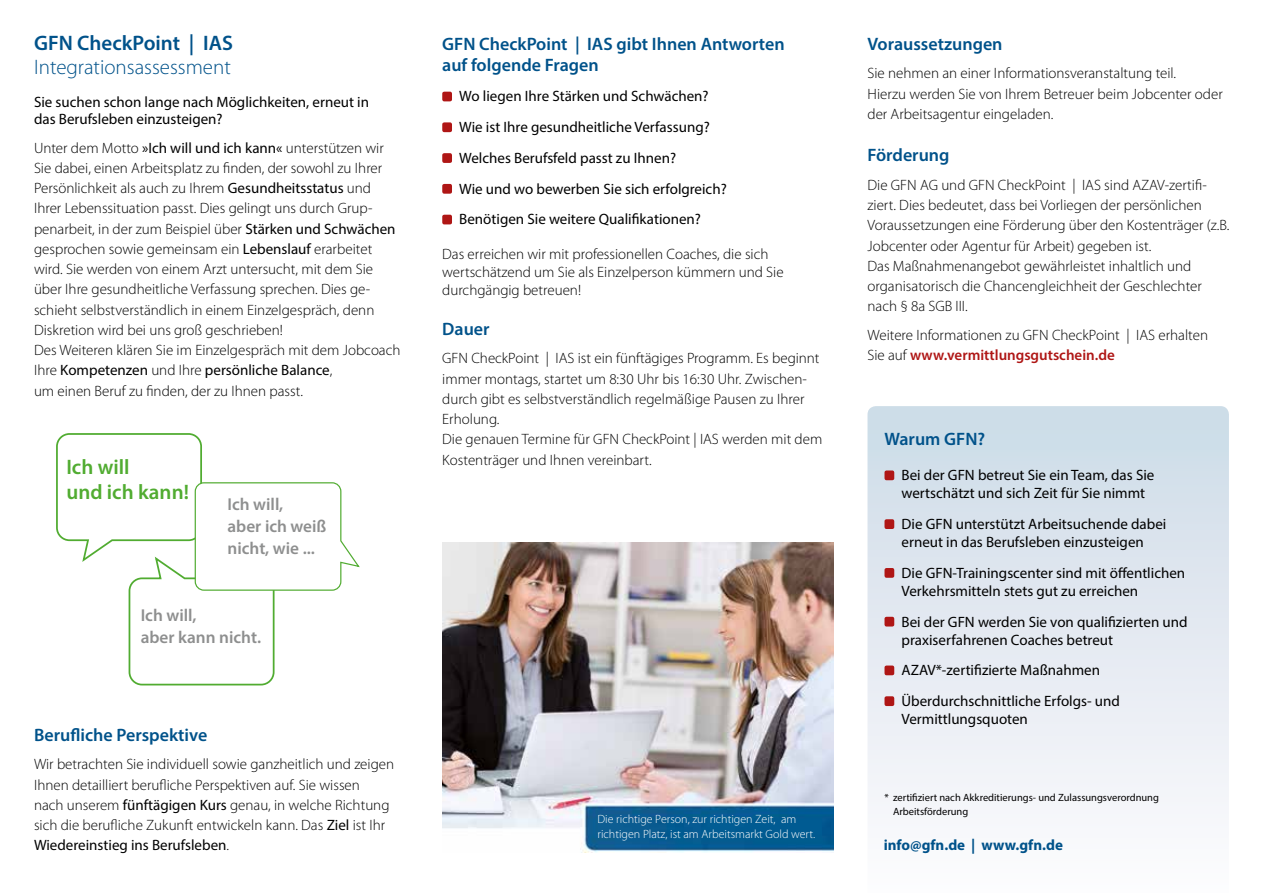
<style>
.page{position:relative;width:1263px;height:893px;background:#fff}
.page>*{position:absolute;margin:0;border:0;box-sizing:border-box;transform-origin:0 0}
.t1{font:300 21px "Myriad Pro";color:#00528a}
.t2{font:600 21px/24.8px "Myriad Pro";color:#51ac31}
.t3{font:600 21px "Myriad Pro";color:#00528a}
.t4{font:600 18px/21px "Myriad Pro";color:#00528a}
.t5{font:600 17.25px/21.8px "Myriad Pro";color:#8e8f8f}
.t6{font:300 15px/20.2px "Myriad Pro";color:#000}
.t7{font:15px/30.8px "Myriad Pro";color:#000}
.t8{font:700 15px "Myriad Pro";color:#00528a}
.t9{font:300 12px/15px "Myriad Pro";color:#fff}
.t10{font:10.5px/13.5px "Myriad Pro";color:#000}
.s1{font-weight:400}
.s2{font-weight:600;color:#af1615}
</style>
<div class="page">
<svg style="left:867px;top:406px;width:362px;height:400px"></svg>
<div style="left:884px;top:470px;width:10px;height:10px;background:#af1615;border-radius:2px"></div>
<div style="left:884px;top:519px;width:10px;height:10px;background:#af1615;border-radius:2px"></div>
<div style="left:884px;top:568px;width:10px;height:10px;background:#af1615;border-radius:2px"></div>
<div style="left:884px;top:617px;width:10px;height:9px;background:#af1615;border-radius:2px"></div>
<div style="left:884px;top:665px;width:10px;height:10px;background:#af1615;border-radius:2px"></div>
<div style="left:884px;top:696px;width:10px;height:10px;background:#af1615;border-radius:2px"></div>
<div style="left:442px;top:92px;width:10px;height:9px;background:#af1615;border-radius:2px"></div>
<div style="left:442px;top:122px;width:10px;height:10px;background:#af1615;border-radius:2px"></div>
<div style="left:442px;top:153px;width:10px;height:10px;background:#af1615;border-radius:2px"></div>
<div style="left:442px;top:184px;width:10px;height:10px;background:#af1615;border-radius:2px"></div>
<div style="left:442px;top:215px;width:10px;height:9px;background:#af1615;border-radius:2px"></div>
<img style="left:442px;top:542px;width:391px;height:310px">
<svg style="left:56px;top:433px;width:304px;height:253px"></svg>
<h1 class="t3" style="left:34px;top:29px;width:200px">GFN CheckPoint | IAS</h1>
<h1 class="t1" style="left:34px;top:55px;width:198px">Integrationsassessment</h1>
<p class="t7" style="left:34px;top:94px;width:337px;line-height:16.5px">Sie suchen schon lange nach Möglichkeiten, erneut in das Berufsleben einzusteigen?</p>
<p class="t6" style="left:34px;top:138px;width:368px">Unter dem Motto <span class="s1">»Ich will und ich kann«</span> unterstützen wir Sie dabei, einen Arbeitsplatz zu finden, der sowohl zu Ihrer Persönlichkeit als auch zu Ihrem <span class="s1">Gesundheitsstatus</span> und Ihrer Lebenssituation passt. Dies gelingt uns durch Grup&shy;penarbeit, in der zum Beispiel über <span class="s1">Stärken und Schwächen </span>gesprochen sowie gemeinsam ein <span class="s1">Lebenslauf</span> erarbeitet wird. Sie werden von einem Arzt untersucht, mit dem Sie über Ihre gesundheitliche Verfassung sprechen. Dies ge&shy;schieht selbstverständlich in einem Einzelgespräch, denn Diskretion wird bei uns groß geschrieben!<br>Des Weiteren klären Sie im Einzelgespräch mit dem Jobcoach Ihre <span class="s1">Kompetenzen</span> und Ihre <span class="s1">persönliche Balance</span>,<br>um einen Beruf zu finden, der zu Ihnen passt.</p>
<h1 class="t2" style="left:66px;top:454px;width:124px">Ich will<br>und ich kann!</h1>
<p class="t5" style="left:228px;top:493px;width:101px">Ich will,<br>aber ich weiß nicht, wie ...</p>
<p class="t5" style="left:141px;top:604px;width:122px">Ich will,<br>aber kann nicht.</p>
<p class="t4" style="left:34px;top:724px;width:175px">Berufliche Perspektive</p>
<p class="t6" style="left:34px;top:754px;width:362px">Wir betrachten Sie individuell sowie ganzheitlich und zeigen Ihnen detailliert berufliche Perspektiven auf. Sie wissen<br>nach unserem <span class="s1">fünftägigen Kurs</span> genau, in welche Richtung sich die berufliche Zukunft entwickeln kann. Das <span class="s1">Ziel</span> ist Ihr <span class="s1">Wiedereinstieg ins Berufsleben</span>.</p>
<p class="t4" style="left:442px;top:33px;width:344px">GFN CheckPoint | IAS gibt Ihnen Antworten auf folgende Fragen</p>
<p class="t7" style="left:459px;top:81px;width:269px">Wo liegen Ihre Stärken und Schwächen?<br>Wie ist Ihre gesundheitliche Verfassung?<br>Welches Berufsfeld passt zu Ihnen?<br>Wie und wo bewerben Sie sich erfolgreich?<br>Benötigen Sie weitere Qualifikationen?</p>
<p class="t6" style="left:442px;top:246px;width:343px;line-height:18px">Das erreichen wir mit professionellen Coaches, die sich wertschätzend um Sie als Einzelperson kümmern und Sie durchgängig betreuen!</p>
<p class="t4" style="left:442px;top:318px;width:49px">Dauer</p>
<p class="t6" style="left:442px;top:349px;width:382px">GFN CheckPoint | IAS ist ein fünftägiges Programm. Es beginnt immer montags, startet um 8:30 Uhr bis 16:30 Uhr. Zwischen&shy;durch gibt es selbstverständlich regelmäßige Pausen zu Ihrer Erholung.<br>Die genauen Termine für GFN CheckPoint | IAS werden mit dem Kostenträger und Ihnen vereinbart.</p>
<p class="t9" style="left:597px;top:812px;width:219px">Die richtige Person, zur richtigen Zeit, am richtigen Platz, ist am Arbeitsmarkt Gold wert.</p>
<p class="t4" style="left:867px;top:33px;width:137px">Voraussetzungen</p>
<p class="t6" style="left:867px;top:64px;width:357px">Sie nehmen an einer Informationsveranstaltung teil.<br>Hierzu werden Sie von Ihrem Betreuer beim Jobcenter oder der Arbeitsagentur eingeladen.</p>
<p class="t4" style="left:867px;top:144px;width:84px">Förderung</p>
<p class="t6" style="left:867px;top:175px;width:364px">Die GFN AG und GFN CheckPoint | IAS sind AZAV-zertifi&shy;ziert. Dies bedeutet, dass bei Vorliegen der persönlichen Voraussetzungen eine Förderung über den Kostenträger (z.B.<br>Jobcenter oder Agentur für Arbeit) gegeben ist.<br>Das Maßnahmenangebot gewährleistet inhaltlich und organisatorisch die Chancengleichheit der Geschlechter nach § 8a SGB III.</p>
<p class="t6" style="left:867px;top:325px;width:342px">Weitere Informationen zu GFN CheckPoint | IAS erhalten<br>Sie auf <span class="s2">www.vermittlungsgutschein.de</span></p>
<p class="t4" style="left:884px;top:428px;width:102px">Warum GFN?</p>
<p class="t7" style="left:901px;top:466px;width:254px;line-height:18px">Bei der GFN betreut Sie ein Team, das Sie wertschätzt und sich Zeit für Sie nimmt</p>
<p class="t7" style="left:901px;top:515px;width:266px;line-height:18px">Die GFN unterstützt Arbeitsuchende dabei erneut in das Berufsleben einzusteigen</p>
<p class="t7" style="left:901px;top:563px;width:285px;line-height:18px">Die GFN-Trainingscenter sind mit öffentlichen<br>Verkehrsmitteln stets gut zu erreichen</p>
<p class="t7" style="left:901px;top:612px;width:288px;line-height:18px">Bei der GFN werden Sie von qualifizierten und praxiserfahrenen Coaches betreut</p>
<p class="t7" style="left:901px;top:655px;width:220px">AZAV*-zertifizierte Maßnahmen<br>Überdurchschnittliche Erfolgs- und</p>
<p class="t7" style="left:901px;top:703px;width:128px">Vermittlungsquoten</p>
<p class="t10" style="left:893px;top:791px;width:267px;text-indent:-9px">* zertifiziert nach Akkreditierungs- und Zulassungsverordnung<br>Arbeitsförderung</p>
<p class="t8" style="left:884px;top:835px;width:181px">info@gfn.de | www.gfn.de</p>
</div>
